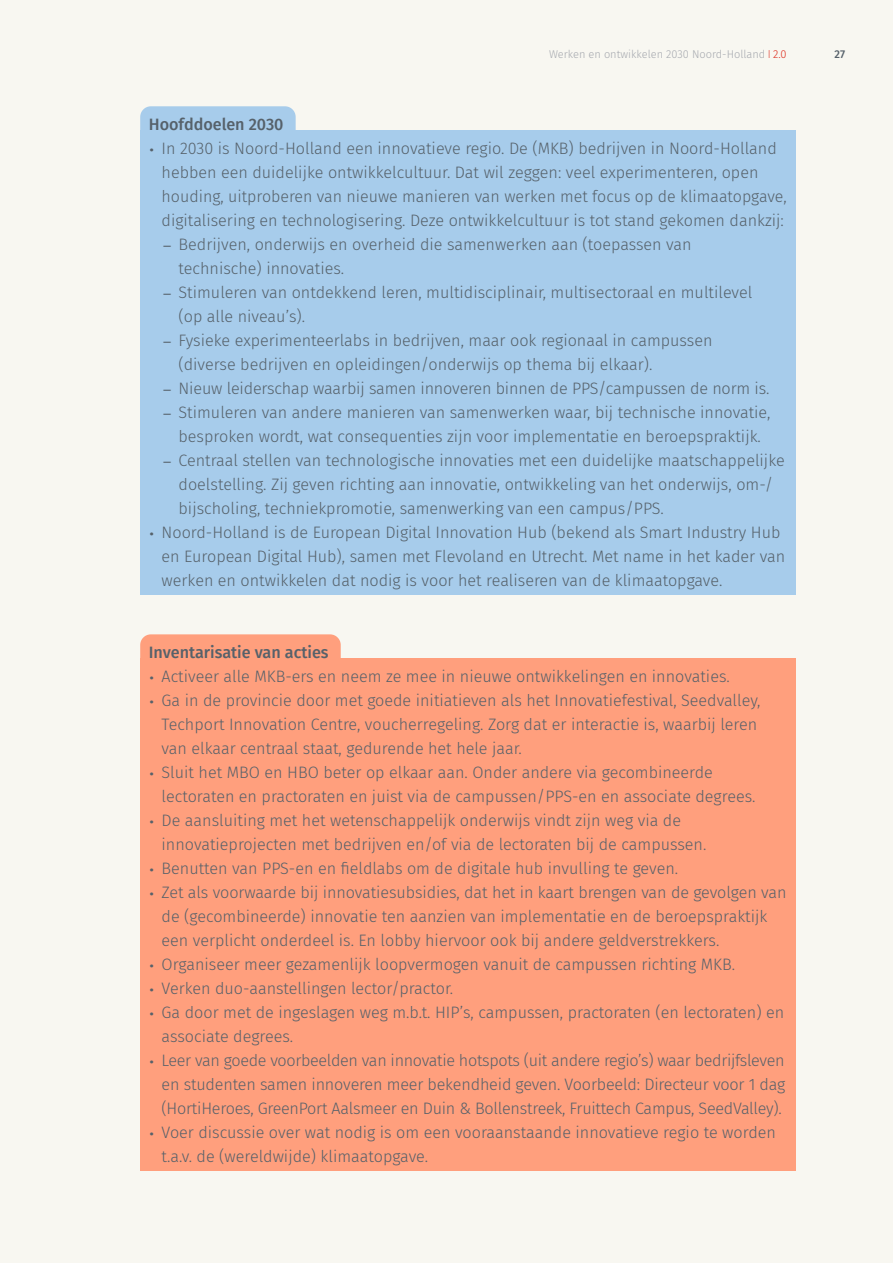
<style>
.page{position:relative;width:893px;height:1263px;background:#f8f7f1}
.page>*{position:absolute;margin:0;border:0;box-sizing:border-box;transform-origin:0 0}
.t1{font:300 16.5px/24px "Fira Sans";color:#56616a}
.Body_11_pt{font:500 16.5px "Fira Sans";color:#56616a}
.t2{font:300 11.25px "Fira Sans";color:#a6a9af}
.t3{font:500 11.25px "Fira Sans";color:#56616a}
.s1{font-weight:400;color:#dd2b1c}
.s2{color:#dd2b1c}
.s3{font-size:21px}
</style>
<div class="page">
<div style="left:140px;top:634px;width:201px;height:70px;background:#ff9f7d;border-radius:11px"></div>
<div style="left:140px;top:106px;width:156px;height:70px;background:#a7cceb;border-radius:11px"></div>
<div style="left:140px;top:658px;width:655px;height:513px;background:#ff9f7d"></div>
<div style="left:140px;top:130px;width:655px;height:465px;background:#a7cceb"></div>
<p class="t2" style="left:549px;top:47px;width:239px">Werken en ontwikkelen 2030 Noord-Holland <span class="s1">I</span> <span class="s2">2.0</span></p>
<p class="t3" style="left:835px;top:45px;width:12px">27</p>
<p class="Body_11_pt" style="left:149px;top:111px;width:136px">Hoofddoelen 2030</p>
<p class="t1" style="left:162px;top:136px;width:627px;text-indent:-13px"><span class="s3">•</span> In 2030 is Noord-Holland een innovatieve regio. De (MKB) bedrijven in Noord-Holland hebben een duidelijke ontwikkelcultuur. Dat wil zeggen: veel experimenteren, open houding, uitproberen van nieuwe manieren van werken met focus op de klimaatopgave, digitalisering en technologisering. Deze ontwikkelcultuur is tot stand gekomen dankzij:</p>
<p class="t1" style="left:179px;top:232px;width:515px;text-indent:-17px"><span class="s3">॔</span> Bedrijven, onderwijs en overheid die samenwerken aan (toepassen van technische) innovaties.</p>
<p class="t1" style="left:179px;top:280px;width:575px;text-indent:-17px"><span class="s3">॔</span> Stimuleren van ontdekkend leren, multidisciplinair, multisectoraal en multilevel (op alle niveau’s).</p>
<p class="t1" style="left:179px;top:328px;width:535px;text-indent:-17px"><span class="s3">॔</span> Fysieke experimenteerlabs in bedrijven, maar ook regionaal in campussen (diverse bedrijven en opleidingen/onderwijs op thema bij elkaar).</p>
<p class="t1" style="left:162px;top:376px;width:609px"><span class="s3">॔</span> Nieuw leiderschap waarbij samen innoveren binnen de PPS/campussen de norm is.</p>
<p class="t1" style="left:162px;top:400px;width:610px;text-align:center"><span class="s3">॔</span> Stimuleren van andere manieren van samenwerken waar, bij technische innovatie, besproken wordt, wat consequenties zijn voor implementatie en beroepspraktijk.</p>
<p class="t1" style="left:179px;top:448px;width:608px;text-indent:-17px"><span class="s3">॔</span> Centraal stellen van technologische innovaties met een duidelijke maatschappelijke doelstelling. Zij geven richting aan innovatie, ontwikkeling van het onderwijs, om-/ bijscholing, techniekpromotie, samenwerking van een campus/PPS.</p>
<p class="t1" style="left:162px;top:520px;width:625px;text-indent:-13px"><span class="s3">•</span> Noord-Holland is de European Digital Innovation Hub (bekend als Smart Industry Hub en European Digital Hub), samen met Flevoland en Utrecht. Met name in het kader van werken en ontwikkelen dat nodig is voor het realiseren van de klimaatopgave.</p>
<p class="Body_11_pt" style="left:149px;top:639px;width:181px">Inventarisatie van acties</p>
<p class="t1" style="left:149px;top:664px;width:582px"><span class="s3">•</span> Activeer alle MKB-ers en neem ze mee in nieuwe ontwikkelingen en innovaties.</p>
<p class="t1" style="left:162px;top:688px;width:601px;text-indent:-13px"><span class="s3">•</span> Ga in de provincie door met goede initiatieven als het Innovatiefestival, Seedvalley,<br>Techport Innovation Centre, voucherregeling. Zorg dat er interactie is, waarbij leren van elkaar centraal staat, gedurende het hele jaar.</p>
<p class="t1" style="left:162px;top:760px;width:595px;text-indent:-13px"><span class="s3">•</span> Sluit het MBO en HBO beter op elkaar aan. Onder andere via gecombineerde lectoraten en practoraten en juist via de campussen/PPS-en en associate degrees.</p>
<p class="t1" style="left:162px;top:808px;width:546px;text-indent:-13px"><span class="s3">•</span> De aansluiting met het wetenschappelijk onderwijs vindt zijn weg via de innovatieprojecten met bedrijven en/of via de lectoraten bij de campussen.</p>
<p class="t1" style="left:149px;top:856px;width:531px"><span class="s3">•</span> Benutten van PPS-en en fieldlabs om de digitale hub invulling te geven.</p>
<p class="t1" style="left:162px;top:880px;width:626px;text-indent:-13px"><span class="s3">•</span> Zet als voorwaarde bij innovatiesubsidies, dat het in kaart brengen van de gevolgen van de (gecombineerde) innovatie ten aanzien van implementatie en de beroepspraktijk een verplicht onderdeel is. En lobby hiervoor ook bij andere geldverstrekkers.</p>
<p class="t1" style="left:149px;top:952px;width:588px"><span class="s3">•</span> Organiseer meer gezamenlijk loopvermogen vanuit de campussen richting MKB.</p>
<p class="t1" style="left:149px;top:976px;width:306px"><span class="s3">•</span> Verken duo-aanstellingen lector/practor.</p>
<p class="t1" style="left:162px;top:1000px;width:624px;text-indent:-13px"><span class="s3">•</span> Ga door met de ingeslagen weg m.b.t. HIP’s, campussen, practoraten (en lectoraten) en associate degrees.</p>
<p class="t1" style="left:162px;top:1048px;width:625px;text-align:justify;text-indent:-13px"><span class="s3">•</span> Leer van goede voorbeelden van innovatie hotspots (uit andere regio’s) waar bedrijfsleven en studenten samen innoveren meer bekendheid geven. Voorbeeld: Directeur voor 1 dag (HortiHeroes, GreenPort Aalsmeer en Duin &amp; Bollenstreek, Fruittech Campus, SeedValley).</p>
<p class="t1" style="left:162px;top:1120px;width:616px;text-indent:-13px"><span class="s3">•</span> Voer discussie over wat nodig is om een vooraanstaande innovatieve regio te worden t.a.v. de (wereldwijde) klimaatopgave.</p>
</div>
